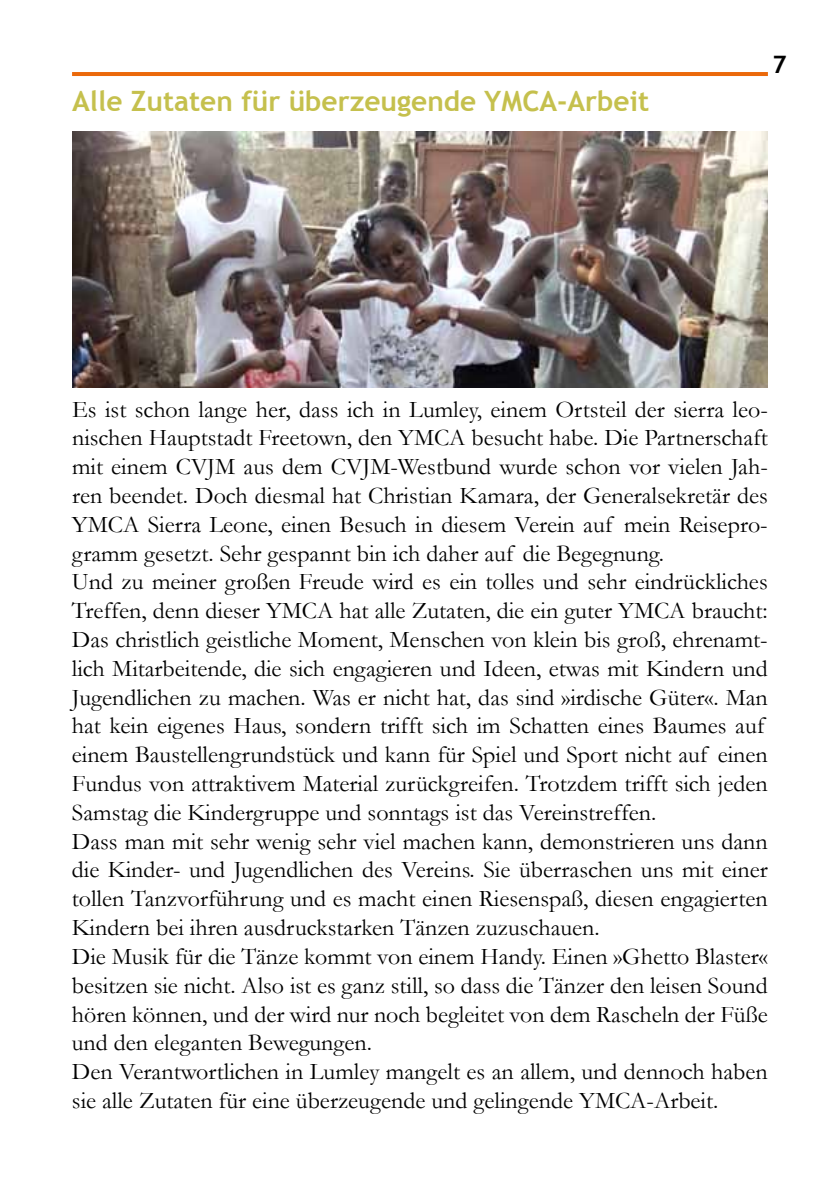
<style>
.page{position:relative;width:840px;height:1191px;background:#fff}
.page>*{position:absolute;margin:0;border:0;box-sizing:border-box;transform-origin:0 0}
.t1{font:700 28px "Trebuchet MS";color:#c5c04d}
.t2{font:24px/28.8px "Garamond";color:#000}
.t3{font:700 24px "Trebuchet MS";color:#000}
</style>
<div class="page">
<hr style="left:72px;top:72px;width:695px;height:4px;background:#eb690b">
<img style="left:72px;top:132px;width:695px;height:255px">
<p class="t1" style="left:72px;top:84px;width:578px">Alle Zutaten für überzeugende YMCA-Arbeit</p>
<p class="t3" style="left:772px;top:49px;width:16px">7</p>
<p class="t2" style="left:72px;top:394px;width:697px">Es ist schon lange her, dass ich in Lumley, einem Ortsteil der sierra leo&shy;nischen Hauptstadt Freetown, den YMCA besucht habe. Die Partnerschaft mit einem CVJM aus dem CVJM-Westbund wurde schon vor vielen Jah&shy;ren beendet. Doch diesmal hat Christian Kamara, der Generalsekretär des YMCA Sierra Leone, einen Besuch in diesem Verein auf mein Reisepro&shy;gramm gesetzt. Sehr gespannt bin ich daher auf die Begegnung.<br>Und zu meiner großen Freude wird es ein tolles und sehr eindrückliches Treffen, denn dieser YMCA hat alle Zutaten, die ein guter YMCA braucht:<br>Das christlich geistliche Moment, Menschen von klein bis groß, ehrenamt&shy;lich Mitarbeitende, die sich engagieren und Ideen, etwas mit Kindern und Jugendlichen zu machen. Was er nicht hat, das sind »irdische Güter«. Man hat kein eigenes Haus, sondern trifft sich im Schatten eines Baumes auf einem Baustellengrundstück und kann für Spiel und Sport nicht auf einen Fundus von attraktivem Material zurückgreifen. Trotzdem trifft sich jeden Samstag die Kindergruppe und sonntags ist das Vereinstreffen.<br>Dass man mit sehr wenig sehr viel machen kann, demonstrieren uns dann die Kinder- und Jugendlichen des Vereins. Sie überraschen uns mit einer tollen Tanzvorführung und es macht einen Riesenspaß, diesen engagierten Kindern bei ihren ausdruckstarken Tänzen zuzuschauen.<br>Die Musik für die Tänze kommt von einem Handy. Einen »Ghetto Blaster« besitzen sie nicht. Also ist es ganz still, so dass die Tänzer den leisen Sound hören können, und der wird nur noch begleitet von dem Rascheln der Füße und den eleganten Bewegungen.<br>Den Verantwortlichen in Lumley mangelt es an allem, und dennoch haben sie alle Zutaten für eine überzeugende und gelingende YMCA-Arbeit.</p>
</div>
